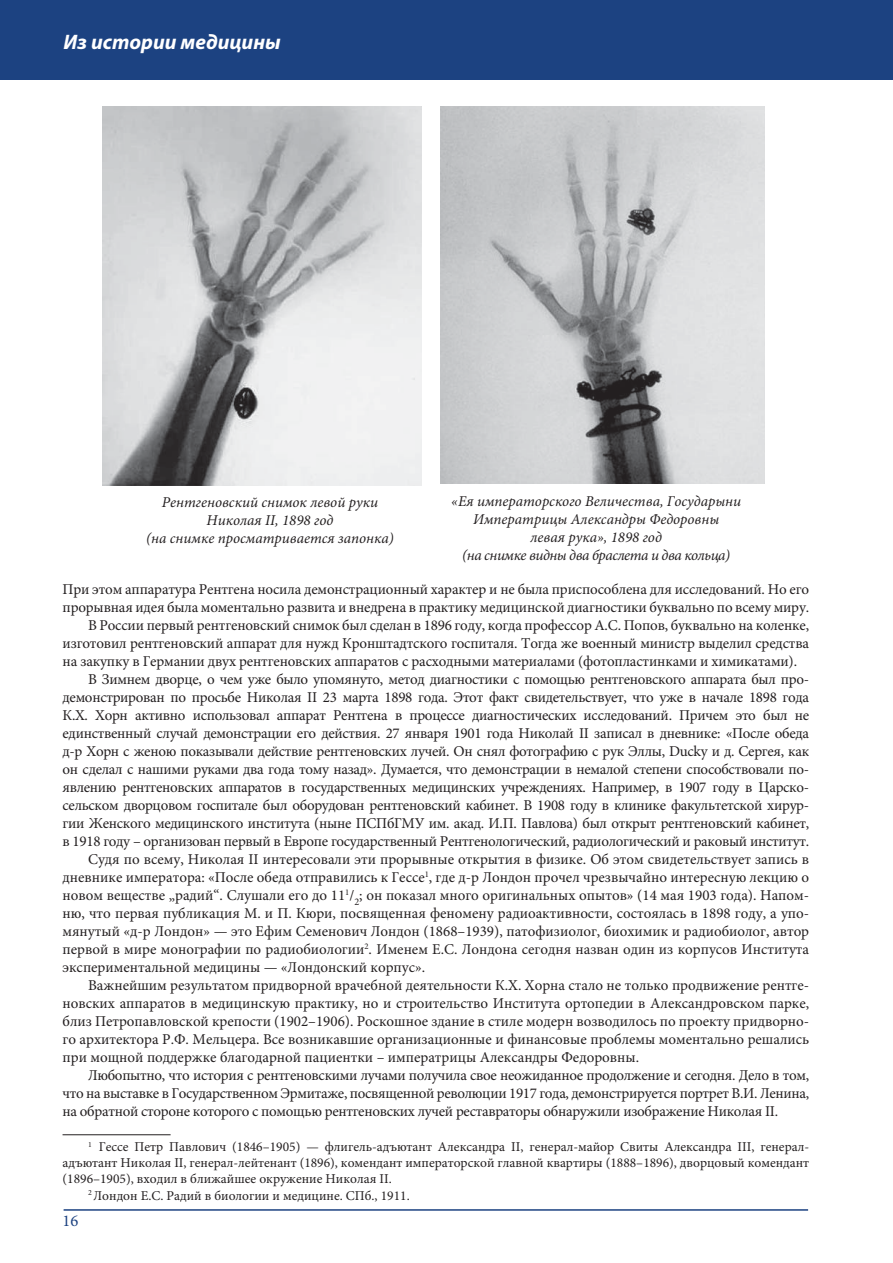
<style>
.page{position:relative;width:893px;height:1263px;background:#fff}
.page>*{position:absolute;margin:0;border:0;box-sizing:border-box;transform-origin:0 0}
.t1{font:italic 700 21px "Myriad Pro";color:#fff}
.t2{font:16.5px "Minion Pro";color:#1c4281}
.t3{font:15px "Minion Pro";letter-spacing:-.01em;color:#231f20}
.t4{font:italic 15px/18px "Minion Pro";color:#231f20;text-align:center}
.t5{font:13.5px "Minion Pro";color:#231f20}
</style>
<div class="page">
<div style="left:0;top:0;width:892px;height:79px;background:#1c4281"></div>
<hr style="left:64px;top:1209px;width:744px;height:2px;background:#1c4281">
<hr style="left:63px;top:1134px;width:108px;height:1px;background:#231f20">
<img style="left:103px;top:106px;width:318px;height:379px">
<img style="left:440px;top:106px;width:324px;height:378px">
<h1 class="t1" style="left:64px;top:34px;width:218px">Из истории медицины</h1>
<p class="t4" style="left:146px;top:495px;width:249px">Рентгеновский снимок левой руки<br>Николая II, 1898 год<br>(на снимке просматривается запонка)</p>
<p class="t4" style="left:451px;top:494px;width:291px">«Ея императорского Величества, Государыни Императрицы Александры Федоровны<br>левая рука», 1898 год<br>(на снимке видны два браслета и два кольца)</p>
<p class="t3" style="left:63px;top:583px;width:748px">При этом аппаратура Рентгена носила демонстрационный характер и не была приспособлена для исследований. Но его</p>
<p class="t3" style="left:63px;top:601px;width:748px">прорывная идея была моментально развита и внедрена в практику медицинской диагностики буквально по всему миру.</p>
<p class="t3" style="left:88px;top:619px;width:722px">В России первый рентгеновский снимок был сделан в 1896 году, когда профессор А.С. Попов, буквально на коленке,</p>
<p class="t3" style="left:63px;top:637px;width:748px">изготовил рентгеновский аппарат для нужд Кронштадтского госпиталя. Тогда же военный министр выделил средства</p>
<p class="t3" style="left:63px;top:655px;width:736px">на закупку в Германии двух рентгеновских аппаратов с расходными материалами (фотопластинками и химикатами).</p>
<p class="t3" style="left:88px;top:673px;width:722px">В Зимнем дворце, о чем уже было упомянуто, метод диагностики с помощью рентгеновского аппарата был про-</p>
<p class="t3" style="left:63px;top:691px;width:748px">демонстрирован по просьбе Николая II 23 марта 1898 года. Этот факт свидетельствует, что уже в начале 1898 года</p>
<p class="t3" style="left:63px;top:709px;width:748px">К.Х. Хорн активно использовал аппарат Рентгена в процессе диагностических исследований. Причем это был не</p>
<p class="t3" style="left:63px;top:727px;width:748px">единственный случай демонстрации его действия. 27 января 1901 года Николай II записал в дневнике: «После обеда</p>
<p class="t3" style="left:63px;top:745px;width:748px">д-р Хорн с женою показывали действие рентгеновских лучей. Он снял фотографию с рук Эллы, Ducky и д. Сергея, как</p>
<p class="t3" style="left:63px;top:763px;width:748px">он сделал с нашими руками два года тому назад». Думается, что демонстрации в немалой степени способствовали по-</p>
<p class="t3" style="left:63px;top:781px;width:748px">явлению рентгеновских аппаратов в государственных медицинских учреждениях. Например, в 1907 году в Царско-</p>
<p class="t3" style="left:63px;top:799px;width:748px">сельском дворцовом госпитале был оборудован рентгеновский кабинет. В 1908 году в клинике факультетской хирур-</p>
<p class="t3" style="left:63px;top:817px;width:748px">гии Женского медицинского института (ныне ПСПбГМУ им. акад. И.П. Павлова) был открыт рентгеновский кабинет,</p>
<p class="t3" style="left:63px;top:835px;width:748px">в 1918 году – организован первый в Европе государственный Рентгенологический, радиологический и раковый институт.</p>
<p class="t3" style="left:88px;top:853px;width:722px">Судя по всему, Николая II интересовали эти прорывные открытия в физике. Об этом свидетельствует запись в</p>
<p class="t3" style="left:63px;top:871px;width:748px">дневнике императора: «После обеда отправились к Гессе<sup>1</sup>, где д-р Лондон прочел чрезвычайно интересную лекцию о</p>
<p class="t3" style="left:63px;top:889px;width:748px">новом веществе „радий“. Слушали его до 11<sup>1</sup>/<sub>2</sub>; он показал много оригинальных опытов» (14 мая 1903 года). Напом-</p>
<p class="t3" style="left:63px;top:907px;width:748px">ню, что первая публикация М. и П. Кюри, посвященная феномену радиоактивности, состоялась в 1898 году, а упо-</p>
<p class="t3" style="left:63px;top:925px;width:748px">мянутый «д-р Лондон» — это Ефим Семенович Лондон (1868–1939), патофизиолог, биохимик и радиобиолог, автор</p>
<p class="t3" style="left:63px;top:943px;width:748px">первой в мире монографии по радиобиологии<sup>2</sup>. Именем Е.С. Лондона сегодня назван один из корпусов Института</p>
<p class="t3" style="left:63px;top:961px;width:364px">экспериментальной медицины — «Лондонский корпус».</p>
<p class="t3" style="left:88px;top:979px;width:722px">Важнейшим результатом придворной врачебной деятельности К.Х. Хорна стало не только продвижение рентге-</p>
<p class="t3" style="left:63px;top:997px;width:748px">новских аппаратов в медицинскую практику, но и строительство Института ортопедии в Александровском парке,</p>
<p class="t3" style="left:63px;top:1015px;width:748px">близ Петропавловской крепости (1902–1906). Роскошное здание в стиле модерн возводилось по проекту придворно-</p>
<p class="t3" style="left:63px;top:1033px;width:748px">го архитектора Р.Ф. Мельцера. Все возникавшие организационные и финансовые проблемы моментально решались</p>
<p class="t3" style="left:63px;top:1051px;width:578px">при мощной поддержке благодарной пациентки – императрицы Александры Федоровны.</p>
<p class="t3" style="left:88px;top:1069px;width:722px">Любопытно, что история с рентгеновскими лучами получила свое неожиданное продолжение и сегодня. Дело в том,</p>
<p class="t3" style="left:63px;top:1087px;width:748px">что на выставке в Государственном Эрмитаже, посвященной революции 1917 года, демонстрируется портрет В.И. Ленина,</p>
<p class="t3" style="left:63px;top:1105px;width:717px">на обратной стороне которого с помощью рентгеновских лучей реставраторы обнаружили изображение Николая II.</p>
<p class="t5" style="left:88px;top:1141px;width:722px"><sup>1</sup> Гессе Петр Павлович (1846–1905) — флигель-адъютант Александра II, генерал-майор Свиты Александра III, генерал-</p>
<p class="t5" style="left:63px;top:1158px;width:748px">адъютант Николая II, генерал-лейтенант (1896), комендант императорской главной квартиры (1888–1896), дворцовый комендант</p>
<p class="t5" style="left:63px;top:1174px;width:331px">(1896–1905), входил в ближайшее окружение Николая II.</p>
<p class="t5" style="left:88px;top:1190px;width:323px"><sup>2</sup> Лондон Е.С. Радий в биологии и медицине. СПб., 1911.</p>
<p class="t2" style="left:63px;top:1214px;width:17px">16</p>
</div>
